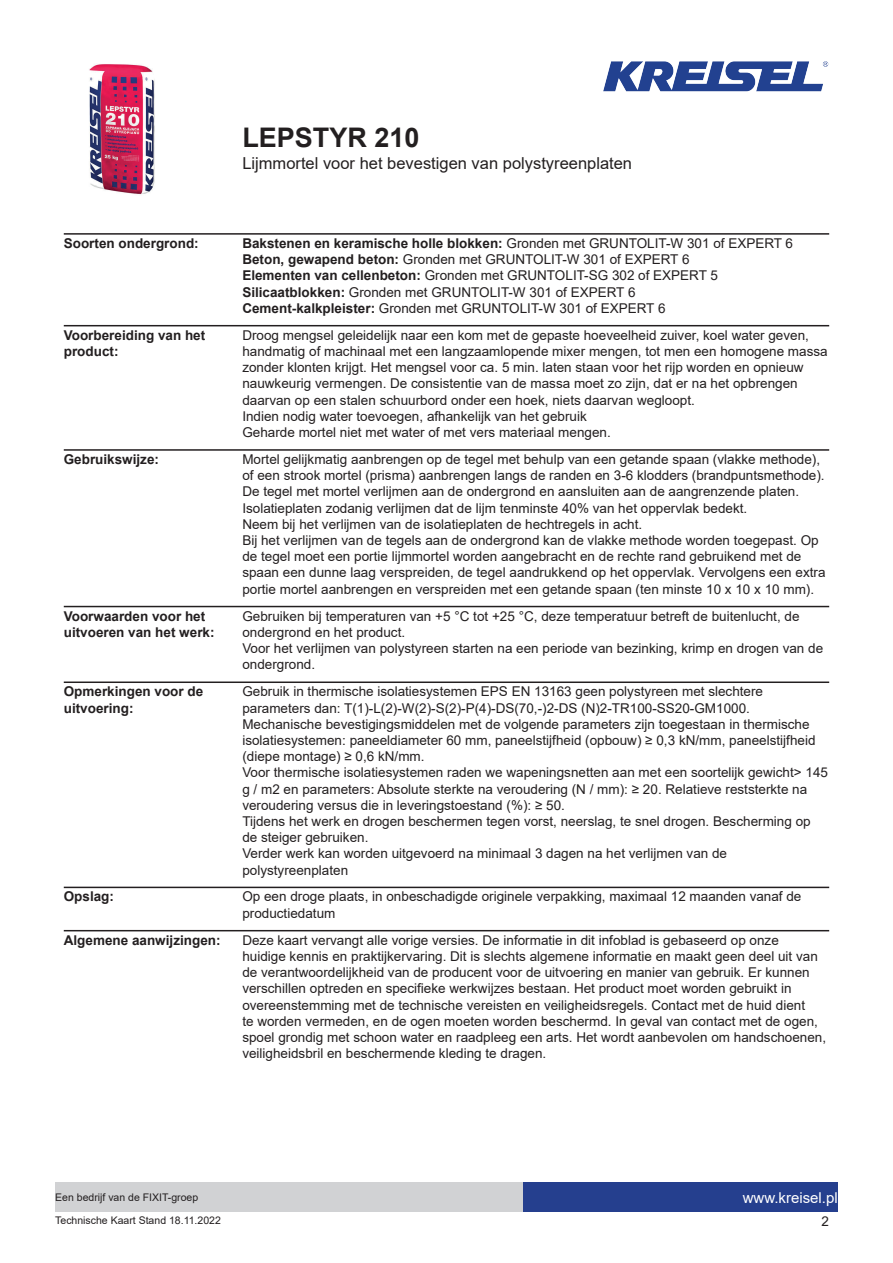
<style>
.page{position:relative;width:893px;height:1263px;background:#fff}
.page>*{position:absolute;margin:0;border:0;box-sizing:border-box;transform-origin:0 0}
.t1{font:700 27px "Arial";color:#231f20}
.t2{font:16.5px "Arial";color:#231f20}
.t3{font:15px "Arial";color:#fff}
.t4{font:13.5px/16.2px "Arial";color:#231f20}
.t5{font:700 13.5px/16.2px "Arial";color:#231f20}
.t6{font:10.5px "Arial";color:#231f20}
.s1{font-weight:700}
</style>
<div class="page">
<img style="left:89px;top:64px;width:66px;height:131px">
<img style="left:603px;top:61px;width:226px;height:31px">
<div style="left:523px;top:1182px;width:315px;height:30px;background:#253f8e"></div>
<div style="left:55px;top:1182px;width:468px;height:30px;background:#d1d2d4"></div>
<hr style="left:64px;top:233px;width:765px;height:2px;background:#231f20">
<hr style="left:64px;top:325px;width:765px;height:1px;background:#231f20">
<hr style="left:64px;top:449px;width:765px;height:2px;background:#231f20">
<hr style="left:64px;top:606px;width:765px;height:1px;background:#231f20">
<hr style="left:64px;top:681px;width:765px;height:2px;background:#231f20">
<hr style="left:64px;top:887px;width:765px;height:1px;background:#231f20">
<hr style="left:64px;top:930px;width:765px;height:1px;background:#231f20">
<h1 class="t1" style="left:242px;top:119px;width:179px">LEPSTYR 210</h1>
<p class="t2" style="left:242px;top:152px;width:391px">Lijmmortel voor het bevestigen van polystyreenplaten</p>
<p class="t5" style="left:64px;top:235px;width:137px">Soorten ondergrond:</p>
<p class="t4" style="left:242px;top:235px;width:552px"><span class="s1">Bakstenen en keramische holle blokken:</span> Gronden met GRUNTOLIT-W 301 of EXPERT 6<br><span class="s1">Beton, gewapend beton:</span> Gronden met GRUNTOLIT-W 301 of EXPERT 6<br><span class="s1">Elementen van cellenbeton:</span> Gronden met GRUNTOLIT-SG 302 of EXPERT 5<br><span class="s1">Silicaatblokken:</span> Gronden met GRUNTOLIT-W 301 of EXPERT 6<br><span class="s1">Cement-kalkpleister:</span> Gronden met GRUNTOLIT-W 301 of EXPERT 6</p>
<p class="t5" style="left:64px;top:327px;width:143px">Voorbereiding van het product:</p>
<p class="t4" style="left:242px;top:327px;width:587px">Droog mengsel geleidelijk naar een kom met de gepaste hoeveelheid zuiver, koel water geven, handmatig of machinaal met een langzaamlopende mixer mengen, tot men een homogene massa zonder klonten krijgt. Het mengsel voor ca. 5 min. laten staan voor het rijp worden en opnieuw nauwkeurig vermengen. De consistentie van de massa moet zo zijn, dat er na het opbrengen daarvan op een stalen schuurbord onder een hoek, niets daarvan wegloopt.<br>Indien nodig water toevoegen, afhankelijk van het gebruik<br>Geharde mortel niet met water of met vers materiaal mengen.</p>
<p class="t5" style="left:64px;top:451px;width:97px">Gebruikswijze:</p>
<p class="t4" style="left:242px;top:451px;width:585px">Mortel gelijkmatig aanbrengen op de tegel met behulp van een getande spaan (vlakke methode), of een strook mortel (prisma) aanbrengen langs de randen en 3-6 klodders (brandpuntsmethode).<br>De tegel met mortel verlijmen aan de ondergrond en aansluiten aan de aangrenzende platen.<br>Isolatieplaten zodanig verlijmen dat de lijm tenminste 40% van het oppervlak bedekt.<br>Neem bij het verlijmen van de isolatieplaten de hechtregels in acht.<br>Bij het verlijmen van de tegels aan de ondergrond kan de vlakke methode worden toegepast. Op de tegel moet een portie lijmmortel worden aangebracht en de rechte rand gebruikend met de spaan een dunne laag verspreiden, de tegel aandrukkend op het oppervlak. Vervolgens een extra portie mortel aanbrengen en verspreiden met een getande spaan (ten minste 10 x 10 x 10 mm).</p>
<p class="t5" style="left:64px;top:608px;width:152px">Voorwaarden voor het uitvoeren van het werk:</p>
<p class="t4" style="left:242px;top:608px;width:582px">Gebruiken bij temperaturen van +5 °C tot +25 °C, deze temperatuur betreft de buitenlucht, de ondergrond en het product.<br>Voor het verlijmen van polystyreen starten na een periode van bezinking, krimp en drogen van de ondergrond.</p>
<p class="t5" style="left:64px;top:684px;width:141px">Opmerkingen voor de uitvoering:</p>
<p class="t4" style="left:242px;top:683px;width:587px">Gebruik in thermische isolatiesystemen EPS EN 13163 geen polystyreen met slechtere parameters dan: T(1)-L(2)-W(2)-S(2)-P(4)-DS(70,-)2-DS (N)2-TR100-SS20-GM1000.<br>Mechanische bevestigingsmiddelen met de volgende parameters zijn toegestaan in thermische isolatiesystemen: paneeldiameter 60 mm, paneelstijfheid (opbouw) ≥ 0,3 kN/mm, paneelstijfheid (diepe montage) ≥ 0,6 kN/mm.<br>Voor thermische isolatiesystemen raden we wapeningsnetten aan met een soortelijk gewicht&gt; 145 g / m2 en parameters: Absolute sterkte na veroudering (N / mm): ≥ 20. Relatieve reststerkte na veroudering versus die in leveringstoestand (%): ≥ 50.<br>Tijdens het werk en drogen beschermen tegen vorst, neerslag, te snel drogen. Bescherming op de steiger gebruiken.<br>Verder werk kan worden uitgevoerd na minimaal 3 dagen na het verlijmen van de polystyreenplaten</p>
<p class="t5" style="left:64px;top:889px;width:52px">Opslag:</p>
<p class="t4" style="left:242px;top:888px;width:561px">Op een droge plaats, in onbeschadigde originele verpakking, maximaal 12 maanden vanaf de productiedatum</p>
<p class="t5" style="left:64px;top:932px;width:158px">Algemene aanwijzingen:</p>
<p class="t4" style="left:242px;top:932px;width:585px">Deze kaart vervangt alle vorige versies. De informatie in dit infoblad is gebaseerd op onze<br>huidige kennis en praktijkervaring. Dit is slechts algemene informatie en maakt geen deel uit van de verantwoordelijkheid van de producent voor de uitvoering en manier van gebruik. Er kunnen verschillen optreden en specifieke werkwijzes bestaan. Het product moet worden gebruikt in overeenstemming met de technische vereisten en veiligheidsregels. Contact met de huid dient<br>te worden vermeden, en de ogen moeten worden beschermd. In geval van contact met de ogen, spoel grondig met schoon water en raadpleeg een arts. Het wordt aanbevolen om handschoenen, veiligheidsbril en beschermende kleding te dragen.</p>
<p class="t6" style="left:55px;top:1190px;width:144px">Een bedrijf van de FIXIT-groep</p>
<p class="t3" style="left:743px;top:1187px;width:97px">www.kreisel.pl</p>
<p class="t6" style="left:55px;top:1213px;width:167px">Technische Kaart Stand 18.11.2022</p>
<p class="t4" style="left:821px;top:1213px;width:9px">2</p>
</div>
